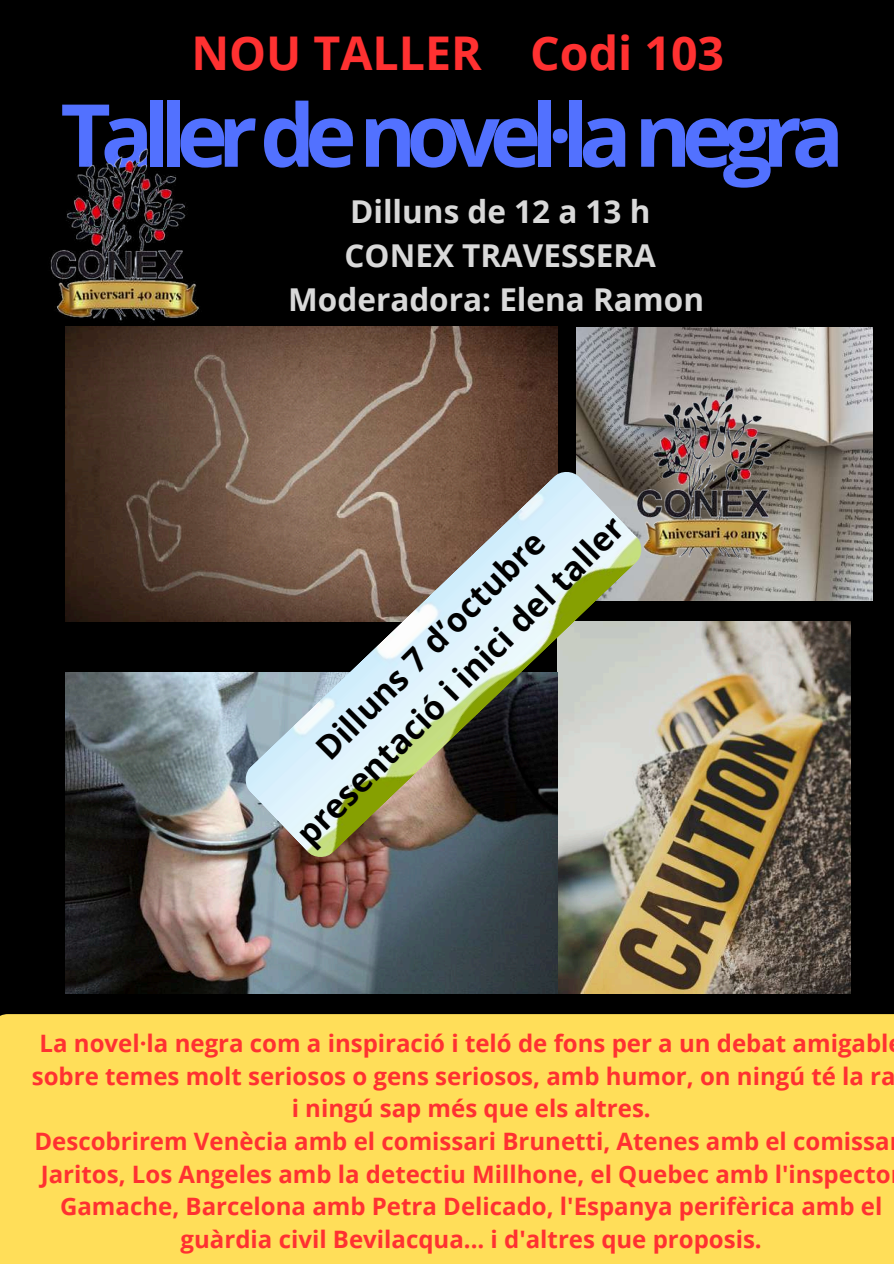
<style>
.page{position:relative;width:894px;height:1264px;background:#fff}
.page>*{position:absolute;margin:0;border:0;box-sizing:border-box;transform-origin:0 0}
.t1{font:700 87px "Open Sans";letter-spacing:-.115em;color:#5271ff}
.t2{font:700 46.5px "Open Sans";color:#ff3131}
.t3{font:700 33px/46.2px "Open Sans";color:#000;text-align:center}
.t4{font:700 31.5px/43.8px "Open Sans";color:#d9d9d9;text-align:center}
.t5{font:700 24px "Open Sans";color:#ff3131}
</style>
<div class="page">
<div style="left:0;top:0;width:893px;height:1263px;background:#000"></div>
<img style="left:557px;top:621px;width:293px;height:372px">
<img style="left:65px;top:327px;width:492px;height:294px">
<img style="left:65px;top:672px;width:492px;height:321px">
<img style="left:576px;top:327px;width:296px;height:273px">
<img style="left:631px;top:380px;width:162px;height:185px">
<img style="left:50px;top:147px;width:157px;height:180px">
<div style="left:0;top:1014px;width:893px;height:249px;background:#ffde59"></div>
<img style="left:243px;top:470px;width:400px;height:389px">
<h2 class="t2" style="left:191px;top:20px;width:534px">NOU TALLER Codi 103</h2>
<h1 class="t1" style="left:60px;top:74px;width:785px">Tallerdenovel·lanegra</h1>
<h3 class="t4" style="left:288px;top:189px;width:417px">Dilluns de 12 a 13 h<br>CONEX TRAVESSERA<br>Moderadora: Elena Ramon</h3>
<h3 class="t3" style="left:252px;top:789px;width:449px;rotate:-45deg">Dilluns 7 d’octubre presentació i inici del taller</h3>
<p class="t5" style="left:40px;top:1026px;width:850px">La novel·la negra com a inspiració i teló de fons per a un debat amigabl</p>
<p class="t5" style="left:32px;top:1058px;width:865px">sobre temes molt seriosos o gens seriosos, amb humor, on ningú té la ra</p>
<p class="t5" style="left:291px;top:1091px;width:360px">i ningú sap més que els altres.</p>
<p class="t5" style="left:35px;top:1124px;width:856px">Descobrirem Venècia amb el comissari Brunetti, Atenes amb el comissa</p>
<p class="t5" style="left:41px;top:1156px;width:851px">Jaritos, Los Angeles amb la detectiu Millhone, el Quebec amb l'inspecto</p>
<p class="t5" style="left:60px;top:1189px;width:823px">Gamache, Barcelona amb Petra Delicado, l'Espanya perifèrica amb el</p>
<p class="t5" style="left:180px;top:1222px;width:582px">guàrdia civil Bevilacqua... i d'altres que proposis.</p>
</div>
